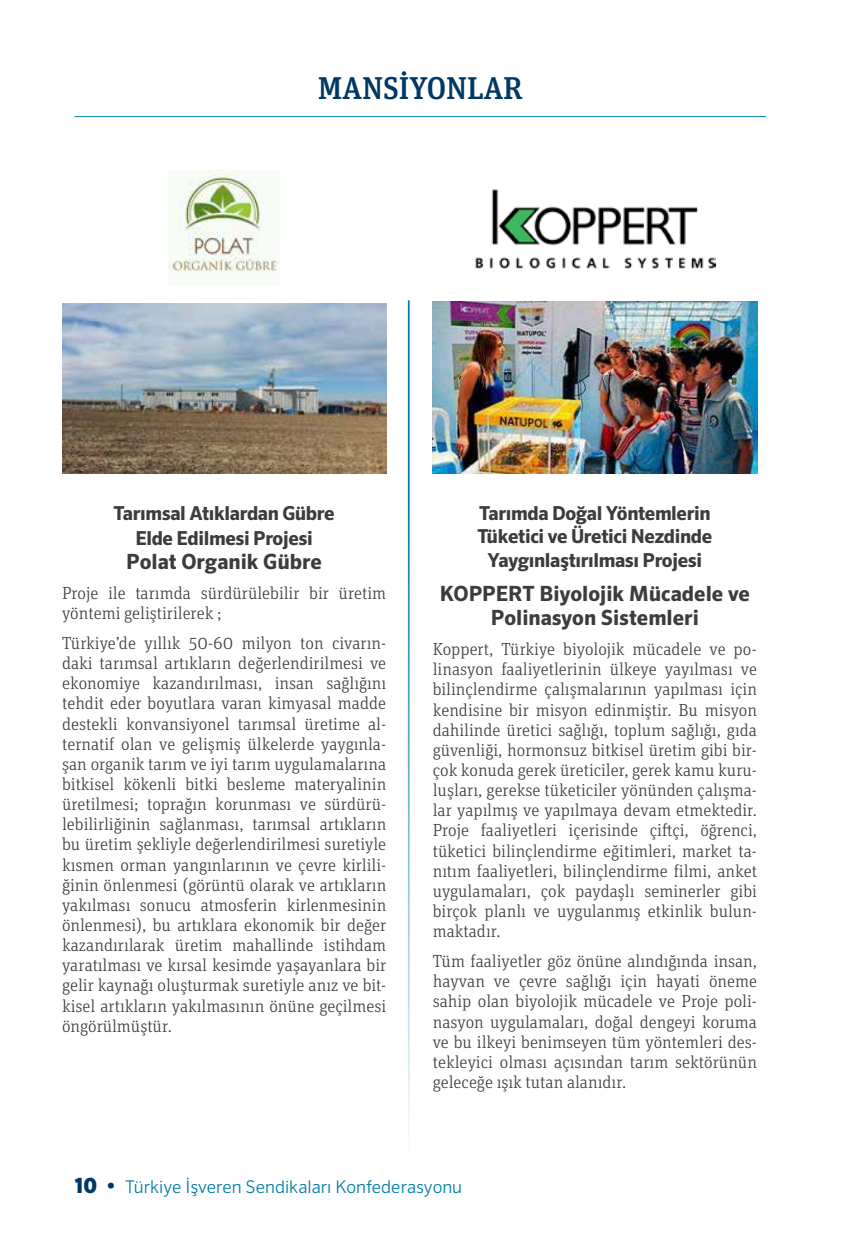
<style>
.page{position:relative;width:844px;height:1241px;background:#fff}
.page>*{position:absolute;margin:0;border:0;box-sizing:border-box;transform-origin:0 0}
.t1{font:500 31.5px "Unit Slab Pro";color:#003865}
.t2{font:700 21px/24.2px "Sero Pro";color:#3c3c3b;text-align:center}
.t3{font:700 19.25px/22.1px "Sero Pro";letter-spacing:-.02em;color:#3c3c3b}
.t4{font:300 17.5px/20.1px "Unit Slab Pro";color:#3c3c3b;text-align:justify}
.t5{font:300 17.5px "Sero Pro";color:#007ba7}
.s1{font-weight:900;font-size:21px;color:#003865}
</style>
<div class="page">
<img style="left:432px;top:301px;width:324px;height:172px">
<img style="left:475px;top:189px;width:240px;height:79px">
<img style="left:62px;top:303px;width:324px;height:170px">
<img style="left:168px;top:170px;width:112px;height:103px">
<hr style="left:74px;top:116px;width:692px;height:1px;background:#007ba7">
<hr style="left:408px;top:300px;width:1px;height:866px;background:#007ba7">
<h1 class="t1" style="left:318px;top:66px;width:206px">MANSİYONLAR</h1>
<p class="t3" style="left:114px;top:501px;width:222px;line-height:24.2px;text-align:center">Tarımsal Atıklardan Gübre<br>Elde Edilmesi Projesi</p>
<p class="t2" style="left:126px;top:549px;width:197px">Polat Organik Gübre</p>
<p class="t4" style="left:62px;top:582px;width:325px">Proje ile tarımda sürdürülebilir bir üretim yöntemi geliştirilerek ;</p>
<p class="t4" style="left:62px;top:632px;width:325px">Türkiye’de yıllık 50-60 milyon ton civarın&shy;daki tarımsal artıkların değerlendirilmesi ve ekonomiye kazandırılması, insan sağlığını tehdit eder boyutlara varan kimyasal madde destekli konvansiyonel tarımsal üretime al&shy;ternatif olan ve gelişmiş ülkelerde yaygınla&shy;şan organik tarım ve iyi tarım uygulamalarına bitkisel kökenli bitki besleme materyalinin üretilmesi; toprağın korunması ve sürdürü&shy;lebilirliğinin sağlanması, tarımsal artıkların bu üretim şekliyle değerlendirilmesi suretiyle kısmen orman yangınlarının ve çevre kirlili&shy;ğinin önlenmesi (görüntü olarak ve artıkların yakılması sonucu atmosferin kirlenmesinin önlenmesi), bu artıklara ekonomik bir değer kazandırılarak üretim mahallinde istihdam yaratılması ve kırsal kesimde yaşayanlara bir gelir kaynağı oluşturmak suretiyle anız ve bit&shy;kisel artıkların yakılmasının önüne geçilmesi öngörülmüştür.</p>
<p class="t3" style="left:477px;top:503px;width:236px">Tarımda Doğal Yöntemlerin<br>Tüketici ve Üretici Nezdinde</p>
<p class="t3" style="left:487px;top:549px;width:216px">Yaygınlaştırılması Projesi</p>
<p class="t2" style="left:439px;top:581px;width:312px">KOPPERT Biyolojik Mücadele ve<br>Polinasyon Sistemleri</p>
<p class="t4" style="left:432px;top:638px;width:326px">Koppert, Türkiye biyolojik mücadele ve po&shy;linasyon faaliyetlerinin ülkeye yayılması ve bilinçlendirme çalışmalarının yapılması için kendisine bir misyon edinmiştir. Bu misyon dahilinde üretici sağlığı, toplum sağlığı, gıda güvenliği, hormonsuz bitkisel üretim gibi bir&shy;çok konuda gerek üreticiler, gerek kamu kuru&shy;luşları, gerekse tüketiciler yönünden çalışma&shy;lar yapılmış ve yapılmaya devam etmektedir.<br>Proje faaliyetleri içerisinde çiftçi, öğrenci, tüketici bilinçlendirme eğitimleri, market ta&shy;nıtım faaliyetleri, bilinçlendirme filmi, anket uygulamaları, çok paydaşlı seminerler gibi birçok planlı ve uygulanmış etkinlik bulun&shy;maktadır.</p>
<p class="t4" style="left:432px;top:950px;width:326px">Tüm faaliyetler göz önüne alındığında insan, hayvan ve çevre sağlığı için hayati öneme sahip olan biyolojik mücadele ve Proje poli&shy;nasyon uygulamaları, doğal dengeyi koruma ve bu ilkeyi benimseyen tüm yöntemleri des&shy;tekleyici olması açısından tarım sektörünün geleceğe ışık tutan alanıdır.</p>
<p class="t5" style="left:74px;top:1175px;width:389px"><span class="s1">10 •</span> Türkiye İşveren Sendikaları Konfederasyonu</p>
</div>
